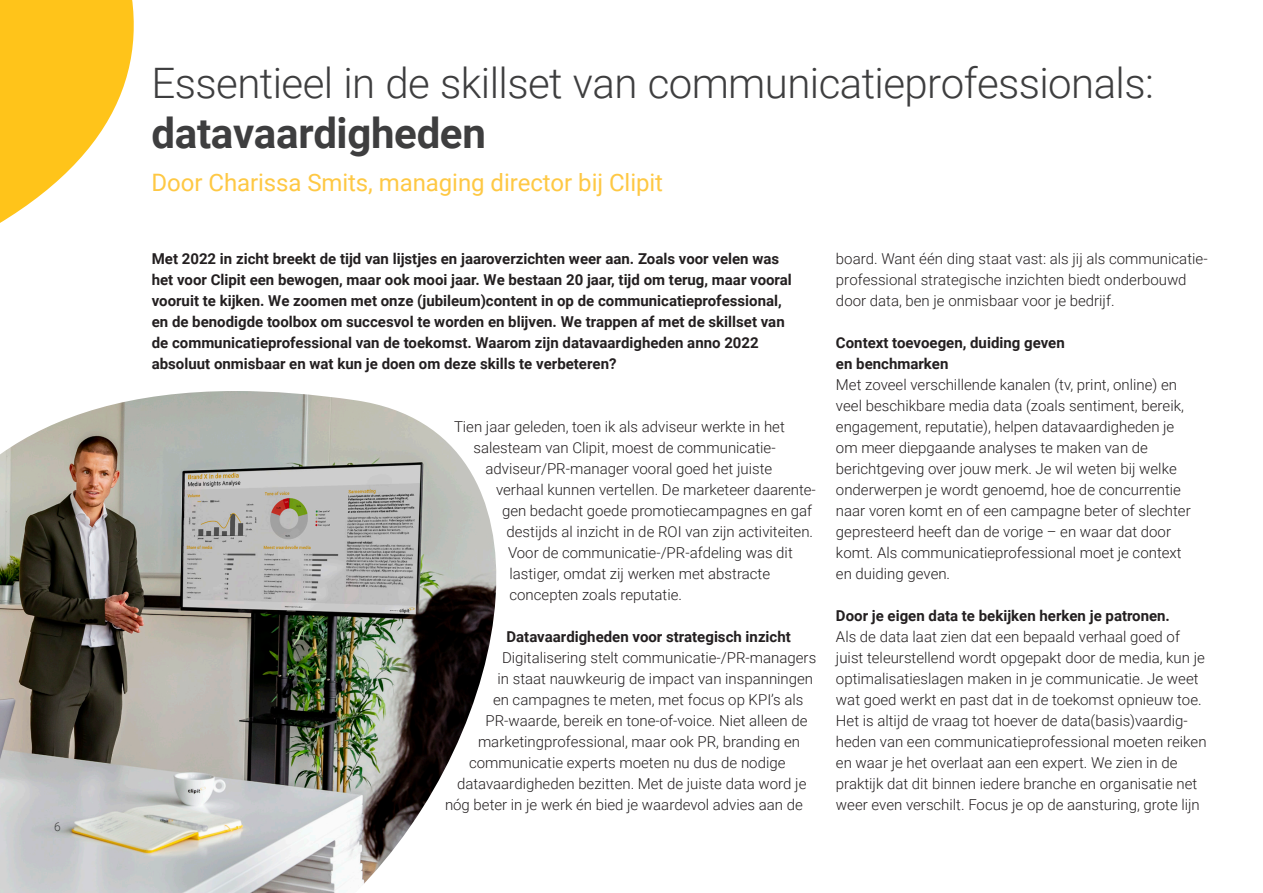
<style>
.page{position:relative;width:1263px;height:893px;background:#fff}
.page>*{position:absolute;margin:0;border:0;box-sizing:border-box;transform-origin:0 0}
.onderkop_geel{font:300 42px/50.4px "Roboto";letter-spacing:-.015em;color:#3e3e3f}
.onderkop_geel-2{font:24px "Roboto";letter-spacing:-.005em;color:#fec844}
.platte_tekst{font:300 15px/21px "Roboto";color:#231f20}
.platte_tekst-2{font:700 15px/21px "Roboto";color:#231f20}
.subkopje{font:700 15px "Roboto";color:#231f20}
.t1{font:300 12px "Roboto";color:#3e3e3f}
.s1{font-weight:700}
</style>
<div class="page">
<img style="left:0;top:428px;width:497px;height:465px">
<svg style="left:0;top:0;width:430px;height:428px"></svg>
<p class="t1" style="left:54px;top:818px;width:8px">6</p>
<p class="onderkop_geel" style="left:152px;top:56px;width:1004px">Essentieel in de skillset van communicatieprofessionals: <span class="s1">datavaardigheden</span></p>
<p class="onderkop_geel-2" style="left:152px;top:166px;width:513px">Door Charissa Smits, managing director bij Clipit</p>
<p class="platte_tekst-2" style="left:152px;top:248px;width:642px">Met 2022 in zicht breekt de tijd van lijstjes en jaaroverzichten weer aan. Zoals voor velen was het voor Clipit een bewogen, maar ook mooi jaar. We bestaan 20 jaar, tijd om terug, maar vooral vooruit te kijken. We zoomen met onze (jubileum)content in op de communicatieprofessional, en de benodigde toolbox om succesvol te worden en blijven. We trappen af met de skillset van de communicatieprofessional van de toekomst. Waarom zijn datavaardigheden anno 2022 absoluut onmisbaar en wat kun je doen om deze skills te verbeteren?</p>
<p class="platte_tekst" style="left:454px;top:416px;width:332px">Tien jaar geleden, toen ik als adviseur werkte in het</p>
<p class="platte_tekst" style="left:473px;top:437px;width:304px">salesteam van Clipit, moest de communicatie-</p>
<p class="platte_tekst" style="left:485px;top:458px;width:288px">adviseur/PR-manager vooral goed het juiste</p>
<p class="platte_tekst" style="left:496px;top:479px;width:321px">verhaal kunnen vertellen. De marketeer daarente-</p>
<p class="platte_tekst" style="left:502px;top:500px;width:312px">gen bedacht goede promotiecampagnes en gaf</p>
<p class="platte_tekst" style="left:506px;top:521px;width:308px">destijds al inzicht in de ROI van zijn activiteiten.</p>
<p class="platte_tekst" style="left:508px;top:542px;width:286px">Voor de communicatie-/PR-afdeling was dit</p>
<p class="platte_tekst" style="left:509px;top:563px;width:262px">lastiger, omdat zij werken met abstracte</p>
<p class="platte_tekst" style="left:509px;top:584px;width:174px">concepten zoals reputatie.</p>
<p class="subkopje" style="left:506px;top:626px;width:286px">Datavaardigheden voor strategisch inzicht</p>
<p class="platte_tekst" style="left:502px;top:647px;width:316px">Digitalisering stelt communicatie-/PR-managers</p>
<p class="platte_tekst" style="left:497px;top:668px;width:317px">in staat nauwkeurig de impact van inspanningen</p>
<p class="platte_tekst" style="left:493px;top:689px;width:312px">en campagnes te meten, met focus op KPI’s als</p>
<p class="platte_tekst" style="left:485px;top:710px;width:323px">PR-waarde, bereik en tone-of-voice. Niet alleen de</p>
<p class="platte_tekst" style="left:478px;top:731px;width:324px">marketingprofessional, maar ook PR, branding en</p>
<p class="platte_tekst" style="left:469px;top:752px;width:318px">communicatie experts moeten nu dus de nodige</p>
<p class="platte_tekst" style="left:457px;top:773px;width:351px">datavaardigheden bezitten. Met de juiste data word je</p>
<p class="platte_tekst" style="left:445px;top:794px;width:359px">nóg beter in je werk én bied je waardevol advies aan de</p>
<p class="platte_tekst" style="left:836px;top:248px;width:373px">board. Want één ding staat vast: als jij als communicatie&shy;professional strategische inzichten biedt onderbouwd door data, ben je onmisbaar voor je bedrijf.</p>
<p class="platte_tekst" style="left:836px;top:332px;width:356px"><span class="s1">Context toevoegen, duiding geven<br>en benchmarken<br></span>Met zoveel verschillende kanalen (tv, print, online) en veel beschikbare media data (zoals sentiment, bereik, engagement, reputatie), helpen datavaardigheden je om meer diepgaande analyses te maken van de berichtgeving over jouw merk. Je wil weten bij welke onderwerpen je wordt genoemd, hoe de concurrentie naar voren komt en of een campagne beter of slechter gepresteerd heeft dan de vorige – en waar dat door komt. Als communicatieprofessional moet je context en duiding geven.</p>
<p class="platte_tekst" style="left:836px;top:605px;width:372px"><span class="s1">Door je eigen data te bekijken herken je patronen.<br></span>Als de data laat zien dat een bepaald verhaal goed of juist teleurstellend wordt opgepakt door de media, kun je optimalisatieslagen maken in je communicatie. Je weet wat goed werkt en past dat in de toekomst opnieuw toe.<br>Het is altijd de vraag tot hoever de data(basis)vaardig&shy;heden van een communicatieprofessional moeten reiken en waar je het overlaat aan een expert. We zien in de praktijk dat dit binnen iedere branche en organisatie net weer even verschilt. Focus je op de aansturing, grote lijn</p>
</div>
